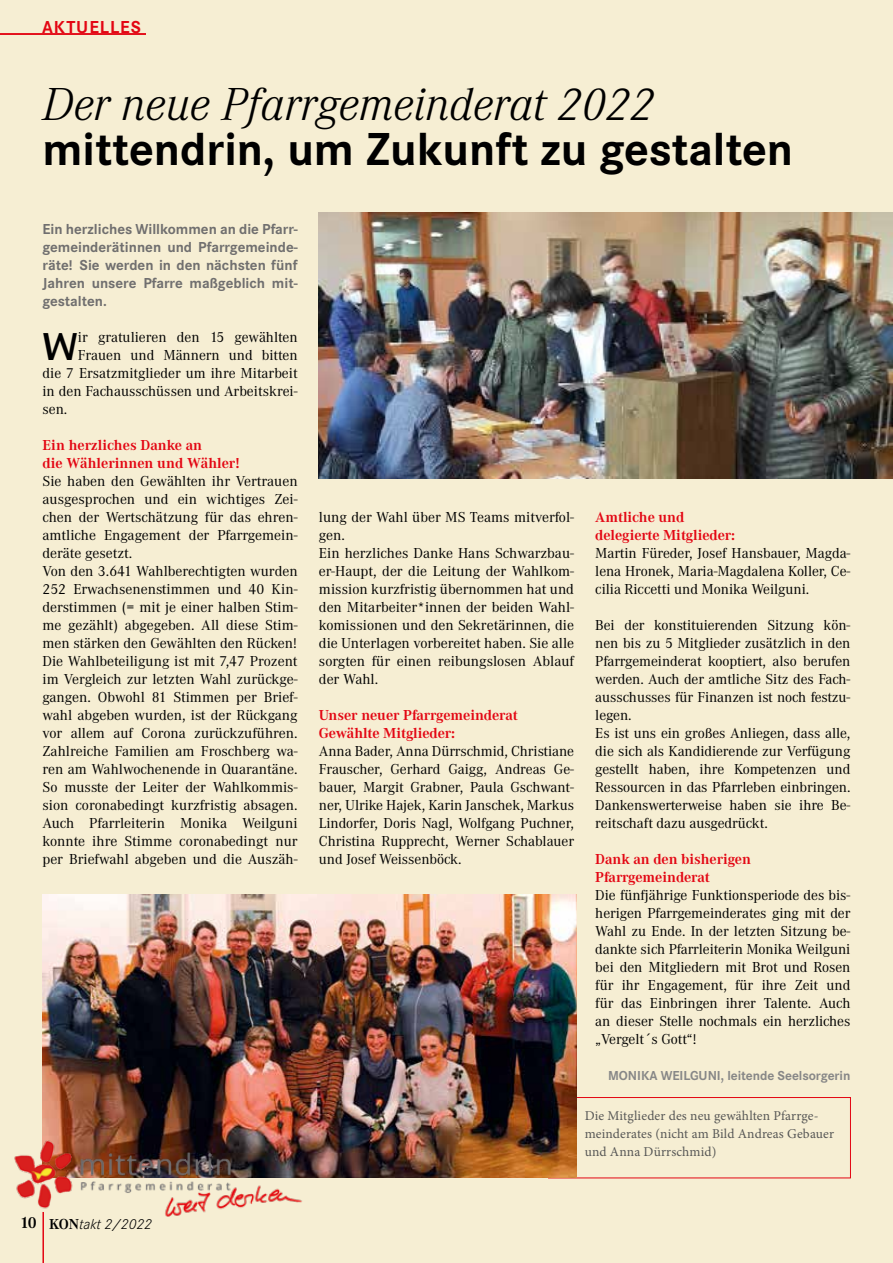
<style>
.page{position:relative;width:893px;height:1263px;background:#f6eed3}
.page>*{position:absolute;margin:0;border:0;box-sizing:border-box;transform-origin:0 0}
.t1{font:700 48px "Corporate S";color:#000}
.t2{font:italic 300 48px "Corporate A";color:#000}
.t3{font:800 39px "AT Rotis Semi Sans";color:#000}
.t4{font:700 18px "Corporate S";letter-spacing:.05em;color:#e30613}
.t5{font:15px/18px "Corporate A";color:#000}
.t6{font:700 15px/18px "Corporate A";letter-spacing:-.005em;color:#e30613}
.t7{font:700 15px/18px "Corporate S";color:#706f6f;text-align:justify}
.t8{font:italic 300 15px "Corporate S";color:#000}
.t9{font:13.5px/18px "Minion Pro";letter-spacing:.01em;color:#575756}
.t10{font:700 13.5px "Corporate S";letter-spacing:-.005em;color:#878787}
.s1{font-family:"Corporate A";font-weight:700;font-style:normal;font-size:16.5px}
.s2{font-family:"Corporate A";font-weight:700;font-style:normal}
</style>
<div class="page">
<hr style="left:42px;top:1212px;width:2px;height:51px;background:#e30613">
<hr style="left:0;top:33px;width:146px;height:2px;background:#e30613">
<img style="left:319px;top:212px;width:574px;height:266px">
<div style="left:548px;top:1097px;width:303px;height:81px;border:1px solid #e30613"></div>
<img style="left:42px;top:895px;width:534px;height:283px">
<img style="left:14px;top:1131px;width:290px;height:99px">
<p class="t4" style="left:42px;top:17px;width:100px">AKTUELLES</p>
<h1 class="t2" style="left:43px;top:77px;width:613px">Der neue Pfarrgemeinderat 2022</h1>
<h1 class="t1" style="left:43px;top:122px;width:752px">mittendrin, um Zukunft zu gestalten</h1>
<p class="t7" style="left:42px;top:220px;width:257px">Ein herzliches Willkommen an die Pfarr&shy;gemeinderätinnen und Pfarrgemeinde&shy;räte! Sie werden in den nächsten fünf Jahren unsere Pfarre maßgeblich mit&shy;gestalten.</p>
<h2 class="t3" style="left:42px;top:322px;width:37px">W</h2>
<p class="t5" style="left:78px;top:328px;width:221px">ir gratulieren den 15 gewählten</p>
<p class="t5" style="left:78px;top:346px;width:221px">Frauen und Männern und bitten</p>
<p class="t5" style="left:42px;top:364px;width:257px">die 7 Ersatzmitglieder um ihre Mitarbeit</p>
<p class="t5" style="left:42px;top:382px;width:257px">in den Fachausschüssen und Arbeitskrei-</p>
<p class="t5" style="left:42px;top:400px;width:26px">sen.</p>
<p class="t6" style="left:42px;top:436px;width:199px">Ein herzliches Danke an<br>die Wählerinnen und Wähler!</p>
<p class="t5" style="left:42px;top:472px;width:257px">Sie haben den Gewählten ihr Vertrauen ausgesprochen und ein wichtiges Zei&shy;chen der Wertschätzung für das ehren&shy;amtliche Engagement der Pfarrgemein&shy;deräte gesetzt.<br>Von den 3.641 Wahlberechtigten wurden 252 Erwachsenenstimmen und 40 Kin&shy;derstimmen (= mit je einer halben Stim&shy;me gezählt) abgegeben. All diese Stim&shy;men stärken den Gewählten den Rücken!<br>Die Wahlbeteiligung ist mit 7,47 Prozent im Vergleich zur letzten Wahl zurückge&shy;gangen. Obwohl 81 Stimmen per Brief&shy;wahl abgeben wurden, ist der Rückgang vor allem auf Corona zurückzuführen.<br>Zahlreiche Familien am Froschberg wa&shy;ren am Wahlwochenende in Quarantäne.<br>So musste der Leiter der Wahlkommis&shy;sion coronabedingt kurzfristig absagen.<br>Auch Pfarrleiterin Monika Weilguni konnte ihre Stimme coronabedingt nur per Briefwahl abgeben und die Auszäh-</p>
<p class="t5" style="left:319px;top:508px;width:257px">lung der Wahl über MS Teams mitverfol&shy;gen.<br>Ein herzliches Danke Hans Schwarzbau&shy;er-Haupt, der die Leitung der Wahlkom&shy;mission kurzfristig übernommen hat und den Mitarbeiter*innen der beiden Wahl&shy;komissionen und den Sekretärinnen, die die Unterlagen vorbereitet haben. Sie alle sorgten für einen reibungslosen Ablauf der Wahl.</p>
<p class="t6" style="left:319px;top:706px;width:200px">Unser neuer Pfarrgemeinderat<br>Gewählte Mitglieder:</p>
<p class="t5" style="left:319px;top:742px;width:257px;text-align:justify">Anna Bader, Anna Dürrschmid, Christiane Frauscher, Gerhard Gaigg, Andreas Ge&shy;bauer, Margit Grabner, Paula Gschwant&shy;ner, Ulrike Hajek, Karin Janschek, Markus Lindorfer, Doris Nagl, Wolfgang Puchner, Christina Rupprecht, Werner Schablauer und Josef Weissenböck.</p>
<p class="t6" style="left:595px;top:508px;width:141px">Amtliche und delegierte Mitglieder:</p>
<p class="t5" style="left:595px;top:544px;width:257px;text-align:justify">Martin Füreder, Josef Hansbauer, Magda&shy;lena Hronek, Maria-Magdalena Koller, Ce&shy;cilia Riccetti und Monika Weilguni.</p>
<p class="t5" style="left:595px;top:616px;width:257px">Bei der konstituierenden Sitzung kön&shy;nen bis zu 5 Mitglieder zusätzlich in den Pfarrgemeinderat kooptiert, also berufen werden. Auch der amtliche Sitz des Fach&shy;ausschusses für Finanzen ist noch festzu&shy;legen.<br>Es ist uns ein großes Anliegen, dass alle, die sich als Kandidierende zur Verfügung gestellt haben, ihre Kompetenzen und Ressourcen in das Pfarrleben einbringen.<br>Dankenswerterweise haben sie ihre Be&shy;reitschaft dazu ausgedrückt.</p>
<p class="t6" style="left:595px;top:850px;width:157px">Dank an den bisherigen<br>Pfarrgemeinderat</p>
<p class="t5" style="left:595px;top:886px;width:257px;text-align:justify">Die fünfjährige Funktionsperiode des bis&shy;herigen Pfarrgemeinderates ging mit der Wahl zu Ende. In der letzten Sitzung be&shy;dankte sich Pfarrleiterin Monika Weilguni bei den Mitgliedern mit Brot und Rosen für ihr Engagement, für ihre Zeit und für das Einbringen ihrer Talente. Auch an dieser Stelle nochmals ein herzliches „Vergelt´s Gott“!</p>
<p class="t10" style="left:608px;top:1068px;width:244px">MONIKA WEILGUNI, leitende Seelsorgerin</p>
<p class="t9" style="left:585px;top:1106px;width:251px">Die Mitglieder des neu gewählten Pfarrge&shy;meinderates (nicht am Bild Andreas Gebauer und Anna Dürrschmid)</p>
<p class="t8" style="left:20px;top:1215px;width:133px"><span class="s1">10</span> <span class="s2">KON</span>takt 2/2022</p>
</div>
